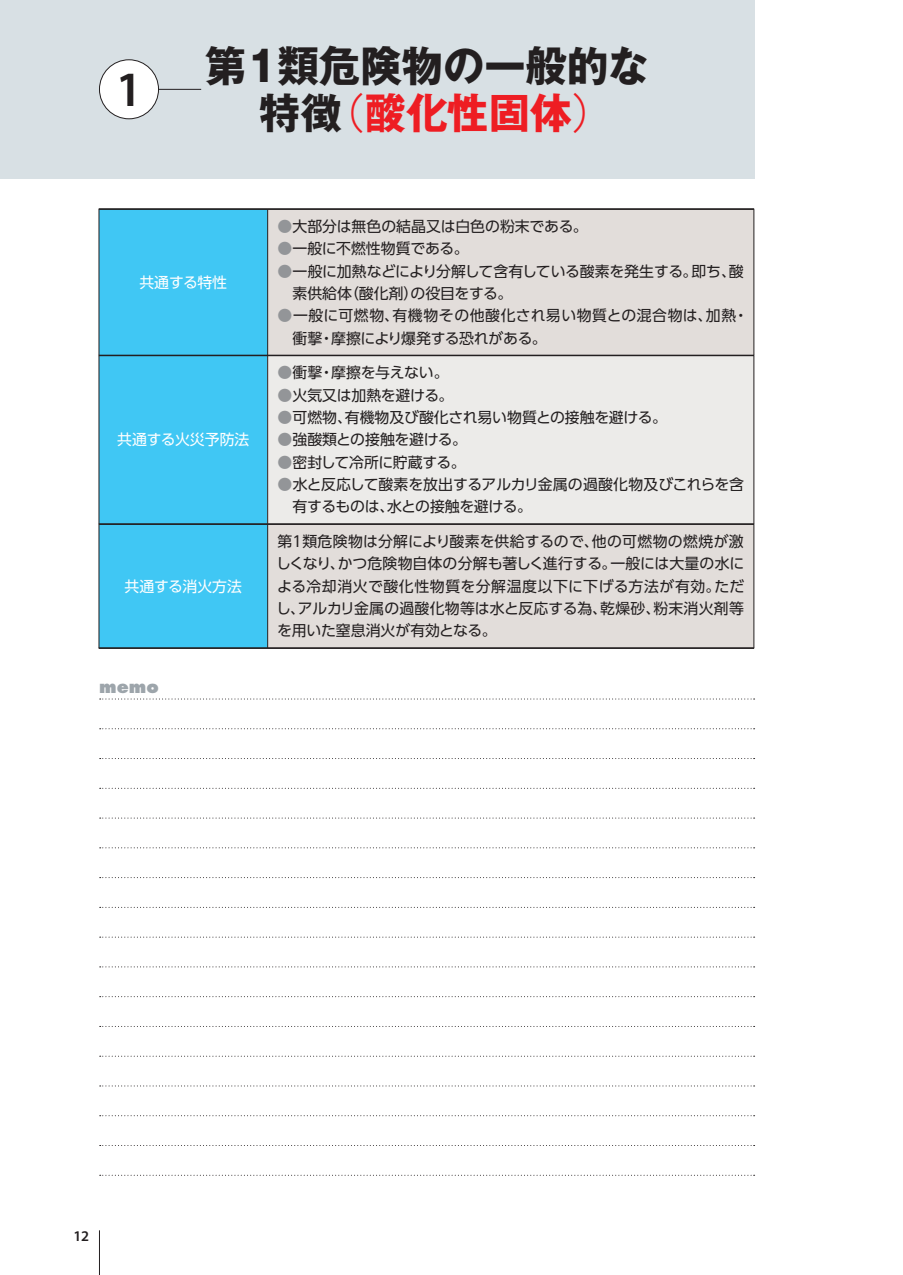
<style>
.page{position:relative;width:903px;height:1275px;background:#fff}
.page>*{position:absolute;margin:0;border:0;box-sizing:border-box;transform-origin:0 0}
.t1{font:600 49.52px "Myriad Pro";color:#231f20}
.t2{font:700 42.18px/47.1px "Gothic MB101 Pro";color:#231f20;text-align:center}
.t3{font:800 17.32px "Futura";color:#9da5ab}
.t4{font:14.88px/22.4px "UD Shin Go Pro";color:#231f20}
.t5{font:14.88px "UD Shin Go Pro";letter-spacing:-.02em;color:#231f20}
.t6{font:14.88px "UD Shin Go Pro";color:#fff}
.t7{font:14.88px "UD Shin Go Pro";letter-spacing:-.025em;color:#231f20}
.t8{font:600 14.88px "Myriad Pro";color:#231f20}
.s1{font-weight:300;color:#ee1d23}
.s2{color:#ee1d23}
.s3{color:#939598}
</style>
<div class="page">
<hr style="left:99px;top:1230px;width:1px;height:45px;background:#231f20">
<div style="left:99px;top:209px;width:169px;height:146px;background:#40c7f4"></div>
<div style="left:268px;top:210px;width:485px;height:437px;background:#e2ddda"></div>
<div style="left:100px;top:356px;width:167px;height:291px;background:#40c7f4"></div>
<div style="left:268px;top:355px;width:486px;height:169px;background:#ecebe9"></div>
<hr style="left:99px;top:209px;width:1px;height:146px;background:#231f20">
<hr style="left:267px;top:209px;width:1px;height:146px;background:#231f20">
<hr style="left:753px;top:209px;width:1px;height:146px;background:#231f20">
<hr style="left:99px;top:356px;width:1px;height:168px;background:#231f20">
<hr style="left:267px;top:356px;width:1px;height:168px;background:#231f20">
<hr style="left:753px;top:356px;width:1px;height:168px;background:#231f20">
<hr style="left:99px;top:524px;width:1px;height:124px;background:#231f20">
<hr style="left:267px;top:524px;width:1px;height:124px;background:#231f20">
<hr style="left:753px;top:524px;width:1px;height:124px;background:#231f20">
<hr style="left:99px;top:208px;width:655px;height:2px;background:#231f20">
<hr style="left:99px;top:355px;width:655px;height:1px;background:#231f20">
<hr style="left:99px;top:523px;width:655px;height:2px;background:#231f20">
<hr style="left:99px;top:647px;width:655px;height:2px;background:#231f20">
<div style="left:0;top:0;width:754px;height:179px;background:#d8e0e4"></div>
<hr style="left:159px;top:89px;width:42px;height:1px;background:#231f20">
<div style="left:99px;top:60px;width:59px;height:59px;background:#fff;border-radius:50%"></div>
<div style="left:99px;top:60px;width:60px;height:59px;border:1px solid #231f20;border-radius:50%"></div>
<svg style="left:100px;top:698px;width:655px;height:1px"></svg>
<svg style="left:100px;top:728px;width:655px;height:1px"></svg>
<svg style="left:100px;top:758px;width:655px;height:1px"></svg>
<svg style="left:100px;top:788px;width:655px;height:1px"></svg>
<svg style="left:100px;top:818px;width:655px;height:1px"></svg>
<svg style="left:100px;top:847px;width:655px;height:1px"></svg>
<svg style="left:100px;top:877px;width:655px;height:1px"></svg>
<svg style="left:100px;top:907px;width:655px;height:1px"></svg>
<svg style="left:100px;top:937px;width:655px;height:1px"></svg>
<svg style="left:100px;top:966px;width:655px;height:1px"></svg>
<svg style="left:100px;top:996px;width:655px;height:1px"></svg>
<svg style="left:100px;top:1026px;width:655px;height:1px"></svg>
<svg style="left:100px;top:1056px;width:655px;height:1px"></svg>
<svg style="left:100px;top:1085px;width:655px;height:1px"></svg>
<svg style="left:100px;top:1115px;width:655px;height:1px"></svg>
<svg style="left:100px;top:1145px;width:655px;height:1px"></svg>
<svg style="left:100px;top:1175px;width:655px;height:1px"></svg>
<h1 class="t1" style="left:116px;top:58px;width:28px">1</h1>
<h2 class="t2" style="left:205px;top:38px;width:445px">第１類危険物の一般的な特徴<span class="s1">（</span><span class="s2">酸化性固体</span><span class="s1">）</span></h2>
<p class="t6" style="left:139px;top:270px;width:89px">共通する特性</p>
<p class="t6" style="left:117px;top:428px;width:134px">共通する火災予防法</p>
<p class="t6" style="left:125px;top:574px;width:119px">共通する消火方法</p>
<p class="t3" style="left:99px;top:676px;width:61px">memo</p>
<p class="t4" style="left:278px;top:215px;width:312px"><span class="s3">●</span>大部分は無色の結晶又は白色の粉末である。</p>
<p class="t4" style="left:278px;top:237px;width:192px"><span class="s3">●</span>一般に不燃性物質である。</p>
<p class="t4" style="left:292px;top:259px;width:453px;text-indent:-15px"><span class="s3">●</span>一般に加熱などにより分解して含有している酸素を発生する。即ち、酸素供給体（酸化剤）の役目をする。</p>
<p class="t4" style="left:292px;top:304px;width:457px;text-indent:-15px"><span class="s3">●</span>一般に可燃物、有機物その他酸化され易い物質との混合物は、加熱・衝撃・摩擦により爆発する恐れがある。</p>
<p class="t5" style="left:278px;top:361px;width:173px"><span class="s3">●</span>衝撃・摩擦を与えない。</p>
<p class="t4" style="left:278px;top:383px;width:177px"><span class="s3">●</span>火気又は加熱を避ける。</p>
<p class="t4" style="left:278px;top:406px;width:391px"><span class="s3">●</span>可燃物、有機物及び酸化され易い物質との接触を避ける。</p>
<p class="t5" style="left:278px;top:428px;width:191px"><span class="s3">●</span>強酸類との接触を避ける。</p>
<p class="t7" style="left:278px;top:450px;width:190px"><span class="s3">●</span>密封して冷所に貯蔵する。</p>
<p class="t4" style="left:292px;top:473px;width:453px;text-indent:-15px"><span class="s3">●</span>水と反応して酸素を放出するアルカリ金属の過酸化物及びこれらを含有するものは、水との接触を避ける。</p>
<p class="t4" style="left:276px;top:530px;width:470px;text-align:justify">第１類危険物は分解により酸素を供給するので、他の可燃物の燃焼が激しくなり、かつ危険物自体の分解も著しく進行する。一般には大量の水による冷却消火で酸化性物質を分解温度以下に下げる方法が有効。ただし、アルカリ金属の過酸化物等は水と反応する為、乾燥砂、粉末消火剤等を用いた窒息消火が有効となる。</p>
<p class="t8" style="left:73px;top:1226px;width:17px">12</p>
</div>
